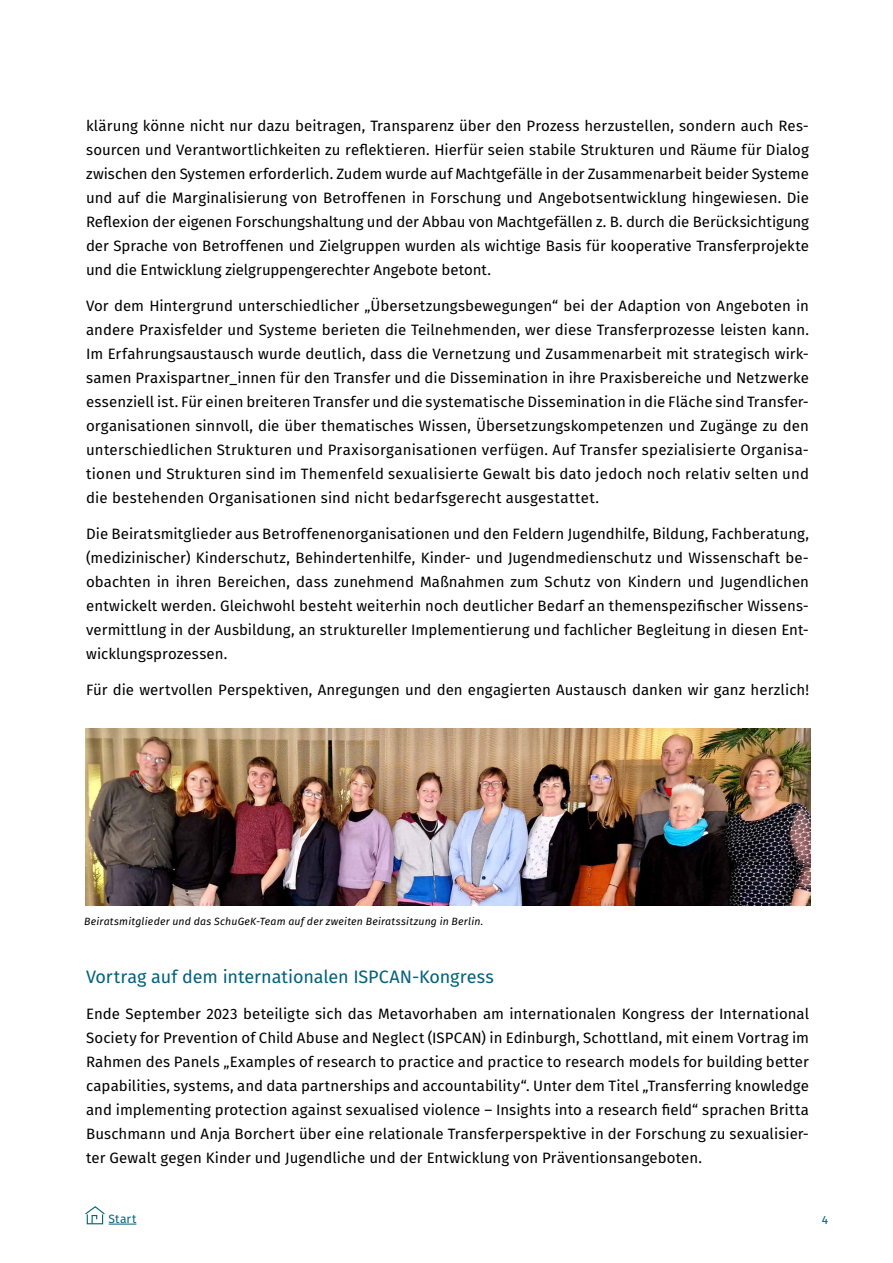
<style>
.page{position:relative;width:893px;height:1263px;background:#fff}
.page>*{position:absolute;margin:0;border:0;box-sizing:border-box;transform-origin:0 0}
.t1{font:18px "Fira Sans";letter-spacing:-.01em;color:#03617d}
.t2{font:15px/24px "Fira Sans";letter-spacing:.005em;color:#000;text-align:justify}
.t3{font:12px "Fira Sans";letter-spacing:.02em;color:#03617d}
.t4{font:italic 10.5px "Fira Sans";letter-spacing:.02em;color:#000}
</style>
<div class="page">
<img style="left:85px;top:728px;width:726px;height:178px">
<svg style="left:85px;top:1206px;width:51px;height:19px"></svg>
<p class="t2" style="left:86px;top:114px;width:724px">klärung könne nicht nur dazu beitragen, Transparenz über den Prozess herzustellen, sondern auch Res&shy;sourcen und Verantwortlichkeiten zu reflektieren. Hierfür seien stabile Strukturen und Räume für Dialog zwischen den Systemen erforderlich. Zudem wurde auf Machtgefälle in der Zusammenarbeit beider Systeme und auf die Marginalisierung von Betroffenen in Forschung und Angebotsentwicklung hingewiesen. Die Reflexion der eigenen Forschungshaltung und der Abbau von Machtgefällen z. B. durch die Berücksichtigung der Sprache von Betroffenen und Zielgruppen wurden als wichtige Basis für kooperative Transferprojekte und die Entwicklung zielgruppengerechter Angebote betont.</p>
<p class="t2" style="left:86px;top:294px;width:724px">Vor dem Hintergrund unterschiedlicher „Übersetzungsbewegungen“ bei der Adaption von Angeboten in andere Praxisfelder und Systeme berieten die Teilnehmenden, wer diese Transferprozesse leisten kann.<br>Im Erfahrungsaustausch wurde deutlich, dass die Vernetzung und Zusammenarbeit mit strategisch wirk&shy;samen Praxispartner_innen für den Transfer und die Dissemination in ihre Praxisbereiche und Netzwerke essenziell ist. Für einen breiteren Transfer und die systematische Dissemination in die Fläche sind Transfer&shy;organisationen sinnvoll, die über thematisches Wissen, Übersetzungskompetenzen und Zugänge zu den unterschiedlichen Strukturen und Praxisorganisationen verfügen. Auf Transfer spezialisierte Organisa&shy;tionen und Strukturen sind im Themenfeld sexualisierte Gewalt bis dato jedoch noch relativ selten und die bestehenden Organisationen sind nicht bedarfsgerecht ausgestattet.</p>
<p class="t2" style="left:86px;top:522px;width:724px">Die Beiratsmitglieder aus Betroffenenorganisationen und den Feldern Jugendhilfe, Bildung, Fachberatung, (medizinischer) Kinderschutz, Behindertenhilfe, Kinder- und Jugendmedienschutz und Wissenschaft be&shy;obachten in ihren Bereichen, dass zunehmend Maßnahmen zum Schutz von Kindern und Jugendlichen entwickelt werden. Gleichwohl besteht weiterhin noch deutlicher Bedarf an themenspezifischer Wissens&shy;vermittlung in der Ausbildung, an struktureller Implementierung und fachlicher Begleitung in diesen Ent&shy;wicklungsprozessen.</p>
<p class="t2" style="left:86px;top:678px;width:724px">Für die wertvollen Perspektiven, Anregungen und den engagierten Austausch danken wir ganz herzlich!</p>
<p class="t4" style="left:84px;top:914px;width:401px">Beiratsmitglieder und das SchuGeK-Team auf der zweiten Beiratssitzung in Berlin.</p>
<p class="t1" style="left:86px;top:964px;width:409px">Vortrag auf dem internationalen ISPCAN-Kongress</p>
<p class="t2" style="left:86px;top:1002px;width:724px">Ende September 2023 beteiligte sich das Metavorhaben am internationalen Kongress der International Society for Prevention of Child Abuse and Neglect (ISPCAN) in Edinburgh, Schottland, mit einem Vortrag im Rahmen des Panels „Examples of research to practice and practice to research models for building better capabilities, systems, and data partnerships and accountability“. Unter dem Titel „Transferring knowledge and implementing protection against sexualised violence – Insights into a research field“ sprachen Britta Buschmann und Anja Borchert über eine relationale Transferperspektive in der Forschung zu sexualisier&shy;ter Gewalt gegen Kinder und Jugendliche und der Entwicklung von Präventionsangeboten.</p>
<p class="t3" style="left:109px;top:1210px;width:29px">Start</p>
<p class="t3" style="left:822px;top:1211px;width:8px">4</p>
</div>
